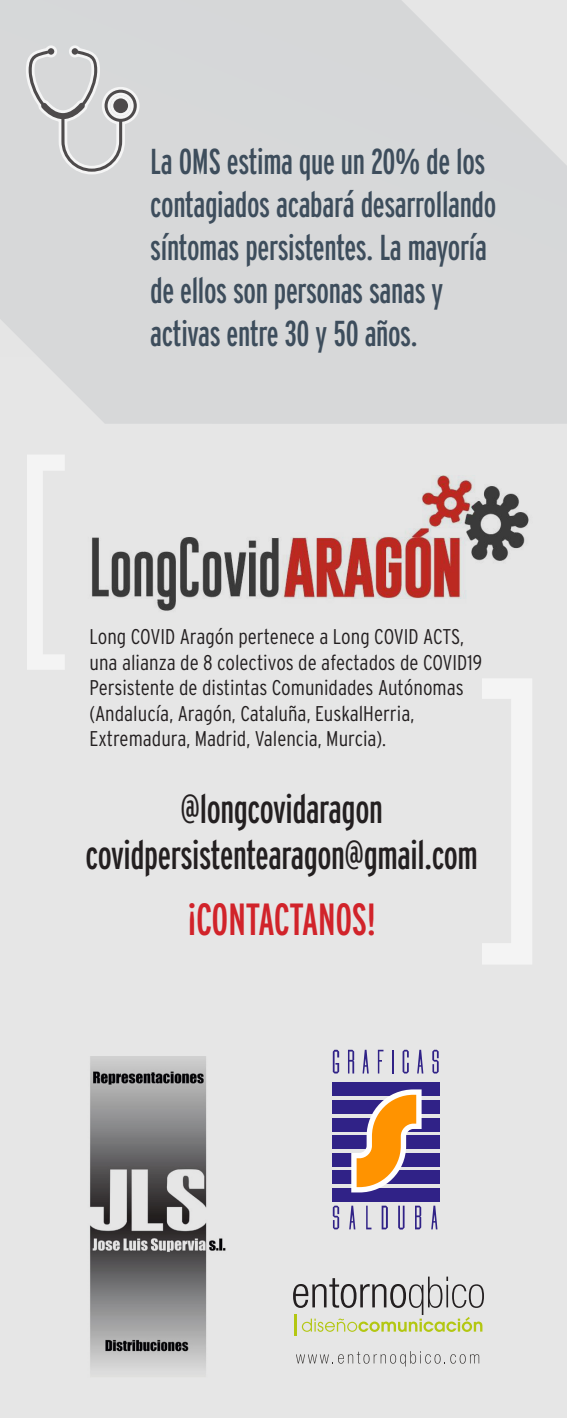
<style>
.page{position:relative;width:567px;height:1418px;background:#fff}
.page>*{position:absolute;margin:0;border:0;box-sizing:border-box;transform-origin:0 0}
.t1{font:45px "Interstate Regular Comp";letter-spacing:-.015em;color:#d1232a}
.t2{font:40.4px "Interstate Regular Comp";letter-spacing:-.01em;color:#231f20}
.t3{font:36px/43.2px "Interstate Regular Comp";letter-spacing:-.01em;color:#3d4d5c}
.t4{font:300 condensed 21.2px/25.6px "Interstate";color:#231f20}
</style>
<div class="page">
<div style="left:0;top:0;width:567px;height:1417px;background:#e6e6e6"></div>
<svg style="left:0;top:0;width:463px;height:370px"></svg>
<div style="left:52px;top:62px;width:515px;height:362px;background:#d7d8d9"></div>
<img style="left:90px;top:1056px;width:136px;height:315px">
<svg style="left:296px;top:1351px;width:183px;height:15px"></svg>
<svg style="left:293px;top:1276px;width:191px;height:55px"></svg>
<hr style="left:295px;top:1313px;width:2px;height:22px;background:#b3c712">
<div style="left:332px;top:1082px;width:107px;height:14px;background:#302287"></div>
<div style="left:332px;top:1100px;width:107px;height:13px;background:#302287"></div>
<div style="left:332px;top:1117px;width:107px;height:14px;background:#302287"></div>
<div style="left:332px;top:1135px;width:107px;height:13px;background:#302287"></div>
<div style="left:332px;top:1152px;width:107px;height:14px;background:#302287"></div>
<div style="left:332px;top:1170px;width:107px;height:13px;background:#302287"></div>
<div style="left:332px;top:1187px;width:107px;height:14px;background:#302287"></div>
<svg style="left:351px;top:1089px;width:71px;height:103px"></svg>
<svg style="left:333px;top:1205px;width:6px;height:24px"></svg>
<svg style="left:349px;top:1205px;width:6px;height:24px"></svg>
<svg style="left:366px;top:1205px;width:5px;height:24px"></svg>
<svg style="left:382px;top:1205px;width:6px;height:24px"></svg>
<svg style="left:398px;top:1205px;width:7px;height:24px"></svg>
<svg style="left:415px;top:1205px;width:6px;height:24px"></svg>
<svg style="left:431px;top:1205px;width:6px;height:24px"></svg>
<svg style="left:333px;top:1049px;width:6px;height:24px"></svg>
<svg style="left:348px;top:1049px;width:6px;height:24px"></svg>
<svg style="left:362px;top:1049px;width:7px;height:24px"></svg>
<svg style="left:378px;top:1049px;width:5px;height:24px"></svg>
<hr style="left:392px;top:1049px;width:2px;height:24px;background:#302287">
<svg style="left:403px;top:1049px;width:6px;height:24px"></svg>
<svg style="left:417px;top:1049px;width:6px;height:24px"></svg>
<svg style="left:432px;top:1049px;width:7px;height:24px"></svg>
<img style="left:91px;top:475px;width:438px;height:136px">
<svg style="left:27px;top:455px;width:38px;height:214px"></svg>
<svg style="left:482px;top:679px;width:50px;height:285px"></svg>
<svg style="left:0;top:0;width:218px;height:176px"></svg>
<svg style="left:112px;top:97px;width:17px;height:17px"></svg>
<div style="left:111px;top:96px;width:20px;height:20px;border:3px solid #fff;border-radius:50%"></div>
<p class="t3" style="left:150px;top:139px;width:348px">La OMS estima que un 20% de los contagiados acabará desarrollando síntomas persistentes. La mayoría de ellos son personas sanas y activas entre 30 y 50 años.</p>
<p class="t4" style="left:89px;top:623px;width:394px">Long COVID Aragón pertenece a Long COVID ACTS, una alianza de 8 colectivos de afectados de COVID19<br>Persistente de distintas Comunidades Autónomas (Andalucía, Aragón, Cataluña, EuskalHerria, Extremadura, Madrid, Valencia, Murcia).</p>
<p class="t2" style="left:181px;top:786px;width:204px">@longcovidaragon</p>
<p class="t2" style="left:85px;top:832px;width:394px">covidpersistentearagon@gmail.com</p>
<p class="t1" style="left:187px;top:894px;width:190px">¡CONTACTANOS!</p>
</div>
